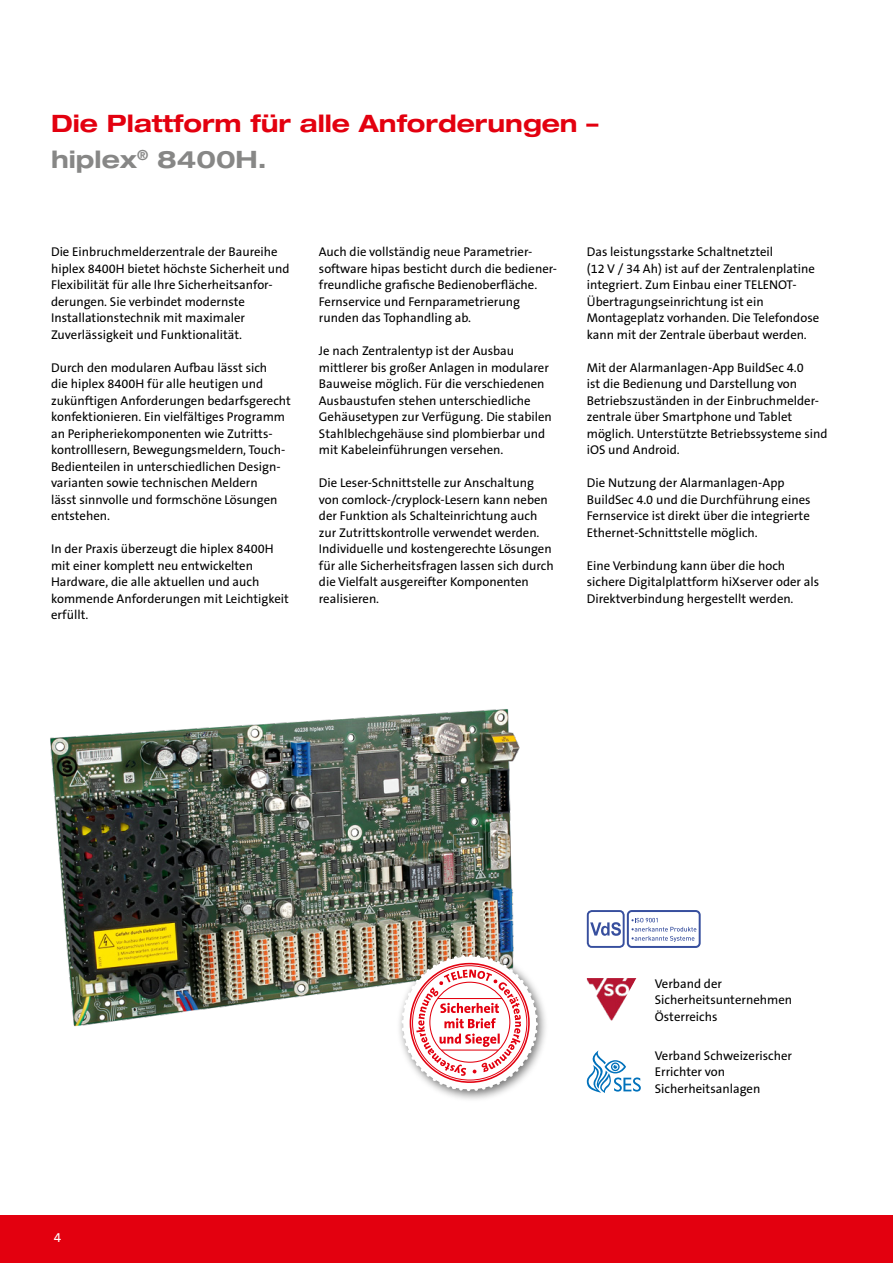
<style>
.page{position:relative;width:893px;height:1263px;background:#fff}
.page>*{position:absolute;margin:0;border:0;box-sizing:border-box;transform-origin:0 0}
.t1{font:700 expanded 24px/36px "Helvetica Neue LT Pro";color:#e3000f}
.t2{font:13.5px "The Sans B Plus W5 Plain";color:#fff}
.t3{font:12.75px/16.5px "The Sans B Plus W5 Plain";color:#000}
.s1{color:#878786}
</style>
<div class="page">
<div style="left:0;top:1215px;width:893px;height:48px;background:#e3000f"></div>
<div style="left:587px;top:910px;width:38px;height:38px;border:2px solid #374f9e;border-radius:4px"></div>
<svg style="left:590px;top:922px;width:31px;height:14px"></svg>
<svg style="left:631px;top:918px;width:65px;height:24px"></svg>
<div style="left:627px;top:910px;width:74px;height:38px;border:2px solid #374f9e;border-radius:4px"></div>
<img style="left:587px;top:978px;width:49px;height:42px">
<img style="left:50px;top:709px;width:470px;height:318px">
<div style="left:396px;top:949px;width:153px;height:154px;background:#000;opacity:.55"></div>
<svg style="left:396px;top:949px;width:147px;height:147px"></svg>
<svg style="left:587px;top:1050px;width:54px;height:43px"></svg>
<h1 class="t1" style="left:51px;top:105px;width:549px">Die Plattform für alle Anforderungen – <span class="s1">hiplex</span><sup>®</sup> <span class="s1">8400H.</span></h1>
<p class="t3" style="left:51px;top:244px;width:240px">Die Einbruchmelderzentrale der Baureihe hiplex 8400H bietet höchste Sicherheit und Flexibilität für alle Ihre Sicherheitsanfor&shy;derungen. Sie verbindet modernste Installationstechnik mit maximaler Zuverlässigkeit und Funktionalität.</p>
<p class="t3" style="left:51px;top:359px;width:241px">Durch den modularen Aufbau lässt sich<br>die hiplex 8400H für alle heutigen und zukünftigen Anforderungen bedarfsgerecht konfektionieren. Ein vielfältiges Programm an Peripheriekomponenten wie Zutritts&shy;kontrolllesern, Bewegungsmeldern, Touch-Bedienteilen in unterschiedlichen Design&shy;varianten sowie technischen Meldern<br>lässt sinnvolle und formschöne Lösungen entstehen.</p>
<p class="t3" style="left:51px;top:541px;width:239px">In der Praxis überzeugt die hiplex 8400H mit einer komplett neu entwickelten Hardware, die alle aktuellen und auch kommende Anforderungen mit Leichtigkeit erfüllt.</p>
<p class="t3" style="left:319px;top:244px;width:239px">Auch die vollständig neue Parametrier&shy;software hipas besticht durch die bediener&shy;freundliche grafische Bedienoberfläche.<br>Fernservice und Fernparametrierung runden das Tophandling ab.</p>
<p class="t3" style="left:319px;top:343px;width:234px">Je nach Zentralentyp ist der Ausbau mittlerer bis großer Anlagen in modularer Bauweise möglich. Für die verschiedenen Ausbaustufen stehen unterschiedliche Gehäusetypen zur Verfügung. Die stabilen Stahlblechgehäuse sind plombierbar und mit Kabeleinführungen versehen.</p>
<p class="t3" style="left:319px;top:475px;width:236px">Die Leser-Schnittstelle zur Anschaltung von comlock-/cryplock-Lesern kann neben der Funktion als Schalteinrichtung auch zur Zutrittskontrolle verwendet werden.<br>Individuelle und kostengerechte Lösungen für alle Sicherheitsfragen lassen sich durch die Vielfalt ausgereifter Komponenten realisieren.</p>
<p class="t3" style="left:587px;top:243px;width:234px">Das leistungsstarke Schaltnetzteil<br>(12 V / 34 Ah) ist auf der Zentralenplatine integriert. Zum Einbau einer TELENOT-Übertragungseinrichtung ist ein Montageplatz vorhanden. Die Telefondose kann mit der Zentrale überbaut werden.</p>
<p class="t3" style="left:587px;top:359px;width:242px">Mit der Alarmanlagen-App BuildSec 4.0<br>ist die Bedienung und Darstellung von Betriebszuständen in der Einbruchmelder&shy;zentrale über Smartphone und Tablet möglich. Unterstützte Betriebssysteme sind iOS und Android.</p>
<p class="t3" style="left:587px;top:474px;width:225px">Die Nutzung der Alarmanlagen-App BuildSec 4.0 und die Durchführung eines Fernservice ist direkt über die integrierte Ethernet-Schnittstelle möglich.</p>
<p class="t3" style="left:587px;top:557px;width:234px">Eine Verbindung kann über die hoch sichere Digitalplattform hiXserver oder als<br>Direktverbindung hergestellt werden.</p>
<p class="t2" style="left:54px;top:1229px;width:9px">4</p>
<p class="t3" style="left:655px;top:975px;width:139px">Verband der<br>Sicherheitsunternehmen<br>Österreichs</p>
<p class="t3" style="left:655px;top:1047px;width:139px">Verband Schweizerischer<br>Errichter von<br>Sicherheitsanlagen</p>
</div>
